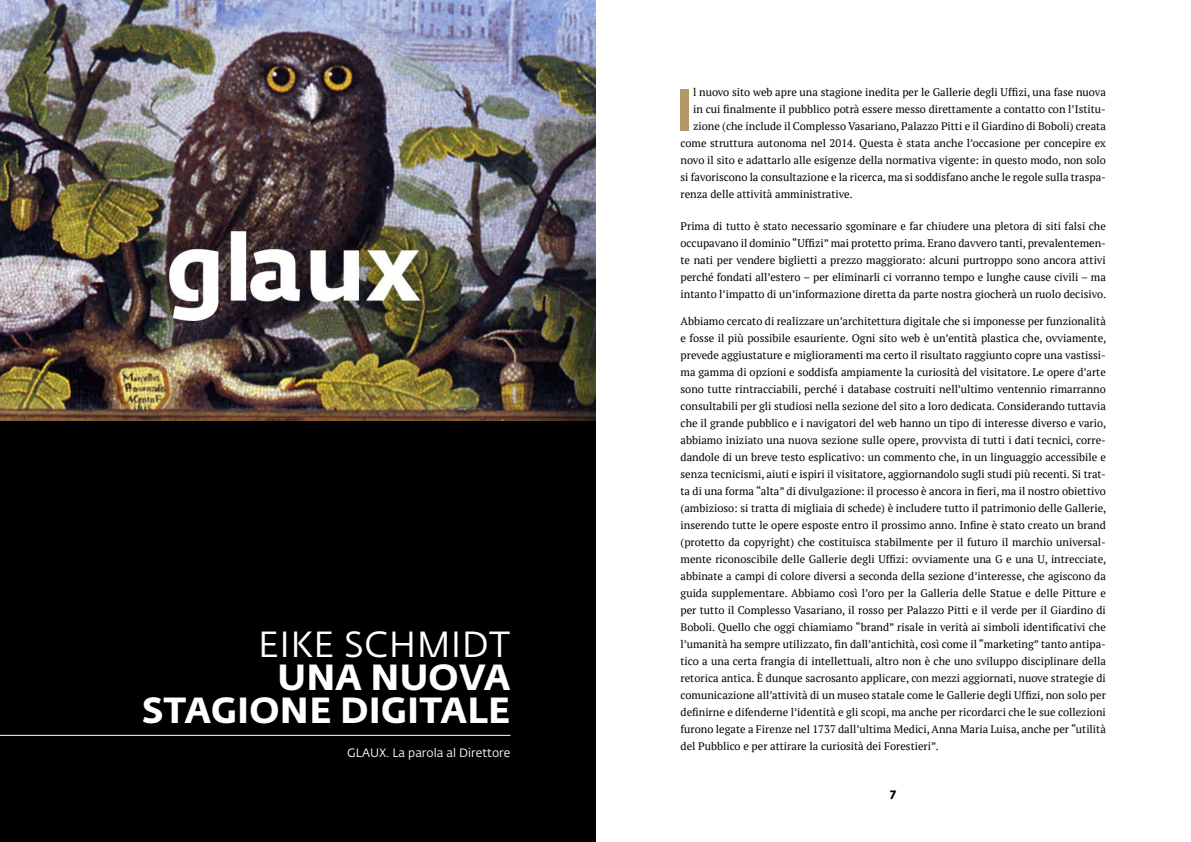
<style>
.page{position:relative;width:1191px;height:842px;background:#fff}
.page>*{position:absolute;margin:0;border:0;box-sizing:border-box;transform-origin:0 0}
.t1{font:700 59.6px "PT Sans";color:#b49867}
.t2{font:700 36px/33px "Fedra Sans Pro";letter-spacing:.01em;color:#fff;text-align:right}
.t3{font:36px "Fedra Sans Pro";letter-spacing:.01em;color:#fff}
.t4{font:12px "Fedra Sans Pro";color:#fff}
.t5{font:700 12px "Fedra Sans";color:#000}
.t6{font:11px/17px "PT Serif";color:#000;text-align:justify}
</style>
<div class="page">
<div style="left:0;top:0;width:595px;height:842px;background:#000"></div>
<img style="left:0;top:0;width:595px;height:421px">
<hr style="left:0;top:735px;width:510px;height:1px;background:#fff">
<h2 class="t3" style="left:258px;top:619px;width:253px">EIKE SCHMIDT</h2>
<h2 class="t2" style="left:142px;top:658px;width:370px">UNA NUOVA<br>STAGIONE DIGITALE</h2>
<p class="t4" style="left:347px;top:744px;width:165px">GLAUX. La parola al Direttore</p>
<h1 class="t1" style="left:676px;top:70px;width:18px">I</h1>
<p class="t6" style="left:693px;top:84px;width:414px">l nuovo sito web apre una stagione inedita per le Gallerie degli Uffizi, una fase nuova</p>
<p class="t6" style="left:693px;top:101px;width:414px">in cui finalmente il pubblico potrà essere messo direttamente a contatto con l’Istitu-</p>
<p class="t6" style="left:693px;top:118px;width:414px">zione (che include il Complesso Vasariano, Palazzo Pitti e il Giardino di Boboli) creata</p>
<p class="t6" style="left:680px;top:135px;width:427px">come struttura autonoma nel 2014. Questa è stata anche l’occasione per concepire ex</p>
<p class="t6" style="left:680px;top:152px;width:427px">novo il sito e adattarlo alle esigenze della normativa vigente: in questo modo, non solo</p>
<p class="t6" style="left:680px;top:169px;width:427px">si favoriscono la consultazione e la ricerca, ma si soddisfano anche le regole sulla traspa-</p>
<p class="t6" style="left:680px;top:186px;width:174px">renza delle attività amministrative.</p>
<p class="t6" style="left:680px;top:218px;width:427px">Prima di tutto è stato necessario sgominare e far chiudere una pletora di siti falsi che occupavano il dominio “Uffizi” mai protetto prima. Erano davvero tanti, prevalentemen&shy;te nati per vendere biglietti a prezzo maggiorato: alcuni purtroppo sono ancora attivi perché fondati all’estero – per eliminarli ci vorranno tempo e lunghe cause civili – ma intanto l’impatto di un’informazione diretta da parte nostra giocherà un ruolo decisivo.</p>
<p class="t6" style="left:680px;top:313px;width:427px">Abbiamo cercato di realizzare un’architettura digitale che si imponesse per funzionalità e fosse il più possibile esauriente. Ogni sito web è un’entità plastica che, ovviamente, prevede aggiustature e miglioramenti ma certo il risultato raggiunto copre una vastissi&shy;ma gamma di opzioni e soddisfa ampiamente la curiosità del visitatore. Le opere d’arte sono tutte rintracciabili, perché i database costruiti nell’ultimo ventennio rimarranno consultabili per gli studiosi nella sezione del sito a loro dedicata. Considerando tuttavia che il grande pubblico e i navigatori del web hanno un tipo di interesse diverso e vario, abbiamo iniziato una nuova sezione sulle opere, provvista di tutti i dati tecnici, corre&shy;dandole di un breve testo esplicativo: un commento che, in un linguaggio accessibile e senza tecnicismi, aiuti e ispiri il visitatore, aggiornandolo sugli studi più recenti. Si trat&shy;ta di una forma “alta” di divulgazione: il processo è ancora in fieri, ma il nostro obiettivo (ambizioso: si tratta di migliaia di schede) è includere tutto il patrimonio delle Gallerie, inserendo tutte le opere esposte entro il prossimo anno. Infine è stato creato un brand (protetto da copyright) che costituisca stabilmente per il futuro il marchio universal&shy;mente riconoscibile delle Gallerie degli Uffizi: ovviamente una G e una U, intrecciate, abbinate a campi di colore diversi a seconda della sezione d’interesse, che agiscono da guida supplementare. Abbiamo così l’oro per la Galleria delle Statue e delle Pitture e per tutto il Complesso Vasariano, il rosso per Palazzo Pitti e il verde per il Giardino di Boboli. Quello che oggi chiamiamo “brand” risale in verità ai simboli identificativi che l’umanità ha sempre utilizzato, fin dall’antichità, così come il “marketing” tanto antipa&shy;tico a una certa frangia di intellettuali, altro non è che uno sviluppo disciplinare della retorica antica. È dunque sacrosanto applicare, con mezzi aggiornati, nuove strategie di comunicazione all’attività di un museo statale come le Gallerie degli Uffizi, non solo per definirne e difenderne l’identità e gli scopi, ma anche per ricordarci che le sue collezioni furono legate a Firenze nel 1737 dall’ultima Medici, Anna Maria Luisa, anche per “utilità del Pubblico e per attirare la curiosità dei Forestieri”.</p>
<p class="t5" style="left:890px;top:788px;width:7px">7</p>
</div>
